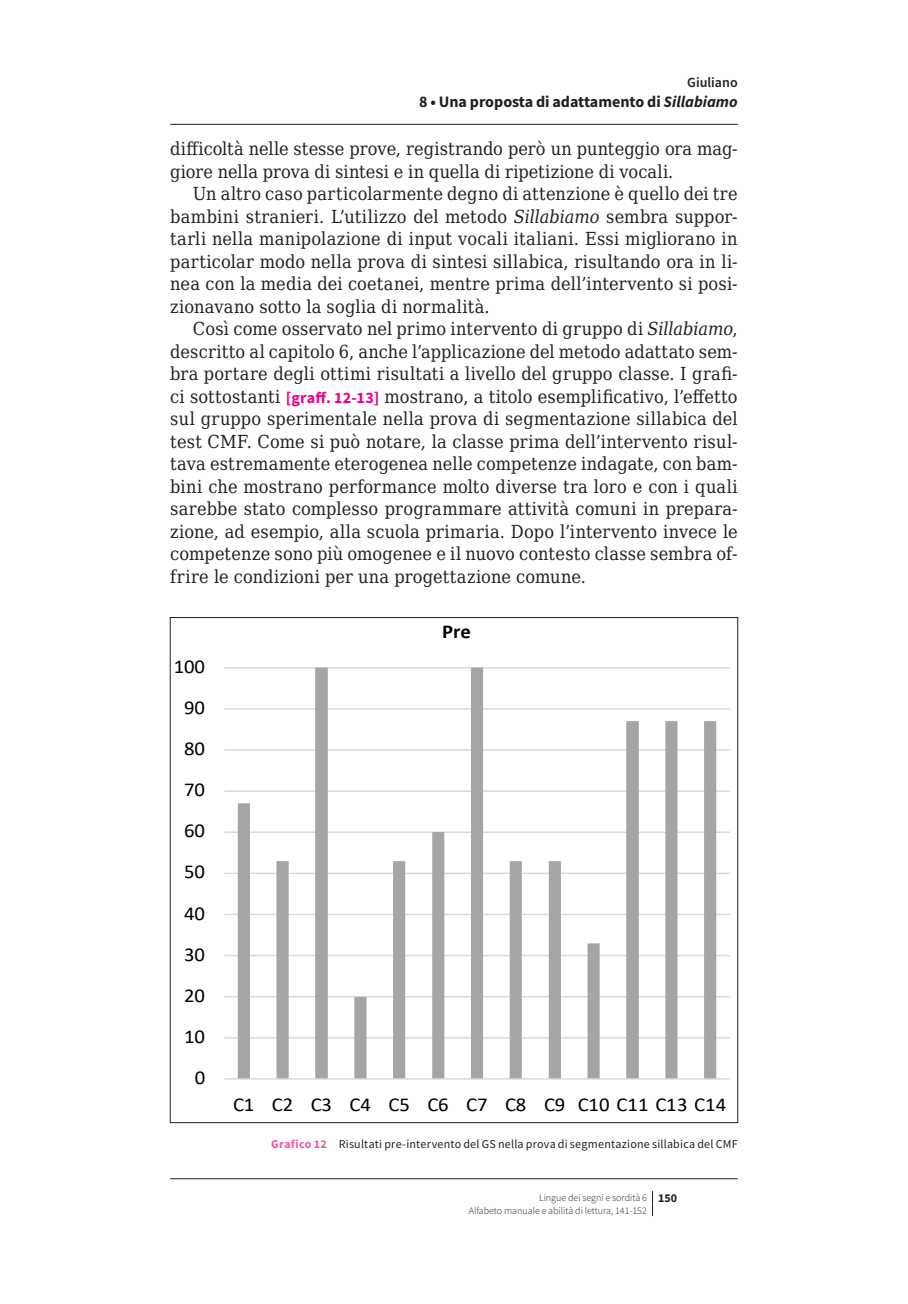
<style>
.page{position:relative;width:908px;height:1304px;background:#fff}
.page>*{position:absolute;margin:0;border:0;box-sizing:border-box;transform-origin:0 0}
.t1{font:19.6px "Calibri";letter-spacing:-.005em;color:#000;scale:1.05 1}
.t2{font:700 19.6px "Calibri";color:#000;scale:1.05 1}
._032-ecf-para-2{font:18px/22.4px "DejaVu Serif Condensed";letter-spacing:.005em;color:#231f20;text-align:justify}
.t3{font:700 16px "Source Sans Pro";color:#231f20}
.t4{font:600 14px "Source Sans Pro";color:#231f20}
._055d-ecf-figura-didascalia_dx{font:12px "Source Sans Pro";letter-spacing:.02em;color:#231f20}
.t5{font:300 10px/12.4px "Source Sans Pro";color:#231f20}
.s1{font-style:italic}
.s2{font-family:"Source Sans Pro";font-weight:700;font-size:16px;color:#ed028c}
.s3{font-weight:700;color:#ef59a1}
.s4{font-weight:700;font-size:12px}
</style>
<div class="page">
<svg style="left:652px;top:1191px;width:1px;height:25px"></svg>
<svg style="left:224px;top:667px;width:506px;height:413px"></svg>
<hr style="left:170px;top:124px;width:567px;height:1px;background:#231f20">
<hr style="left:170px;top:1178px;width:567px;height:1px;background:#231f20">
<p class="t4" style="left:687px;top:74px;width:52px">Giuliano</p>
<p class="t3" style="left:419px;top:91px;width:320px">8 • Una proposta di adattamento di <span class="s1">Sillabiamo</span></p>
<p class="_032-ecf-para-2" style="left:170px;top:137px;width:568px">difficoltà nelle stesse prove, registrando però un punteggio ora mag&shy;giore nella prova di sintesi e in quella di ripetizione di vocali.</p>
<p class="_032-ecf-para-2" style="left:170px;top:182px;width:568px;text-indent:23px">Un altro caso particolarmente degno di attenzione è quello dei tre bambini stranieri. L’utilizzo del metodo <span class="s1">Sillabiamo</span> sembra suppor&shy;tarli nella manipolazione di input vocali italiani. Essi migliorano in particolar modo nella prova di sintesi sillabica, risultando ora in li&shy;nea con la media dei coetanei, mentre prima dell’intervento si posi&shy;zionavano sotto la soglia di normalità.</p>
<p class="_032-ecf-para-2" style="left:170px;top:317px;width:568px;text-indent:23px">Così come osservato nel primo intervento di gruppo di <span class="s1">Sillabiamo</span>, descritto al capitolo 6, anche l’applicazione del metodo adattato sem&shy;bra portare degli ottimi risultati a livello del gruppo classe. I grafi&shy;ci sottostanti <span class="s2">[graff. 12-13]</span> mostrano, a titolo esemplificativo, l’effetto sul gruppo sperimentale nella prova di segmentazione sillabica del test CMF. Come si può notare, la classe prima dell’intervento risul&shy;tava estremamente eterogenea nelle competenze indagate, con bam&shy;bini che mostrano performance molto diverse tra loro e con i quali sarebbe stato complesso programmare attività comuni in prepara&shy;zione, ad esempio, alla scuola primaria. Dopo l’intervento invece le competenze sono più omogenee e il nuovo contesto classe sembra of&shy;frire le condizioni per una progettazione comune.</p>
<p class="t1" style="left:174px;top:653px;width:31px">100</p>
<p class="t1" style="left:184px;top:694px;width:21px">90</p>
<p class="t1" style="left:184px;top:735px;width:21px">80</p>
<p class="t1" style="left:184px;top:776px;width:21px">70</p>
<p class="t1" style="left:184px;top:817px;width:21px">60</p>
<p class="t1" style="left:184px;top:858px;width:21px">50</p>
<p class="t1" style="left:184px;top:899px;width:21px">40</p>
<p class="t1" style="left:184px;top:941px;width:21px">30</p>
<p class="t1" style="left:184px;top:982px;width:21px">20</p>
<p class="t1" style="left:184px;top:1023px;width:21px">10</p>
<p class="t1" style="left:195px;top:1064px;width:11px">0</p>
<p class="t2" style="left:442px;top:617px;width:29px">Pre</p>
<p class="t1" style="left:233px;top:1090px;width:471px">C1 C2 C3 C4 C5 C6 C7 C8 C9 C10 C11 C13 C14</p>
<p class="_055d-ecf-figura-didascalia_dx" style="left:271px;top:1136px;width:467px"><span class="s3">Grafico 12</span> Risultati pre-intervento del GS nella prova di segmentazione sillabica del CMF</p>
<p class="t5" style="left:468px;top:1191px;width:210px;text-indent:70px">Lingue dei segni e sordità 6 <span class="s4">150<br></span>Alfabeto manuale e abilità di lettura, 141-152</p>
</div>
